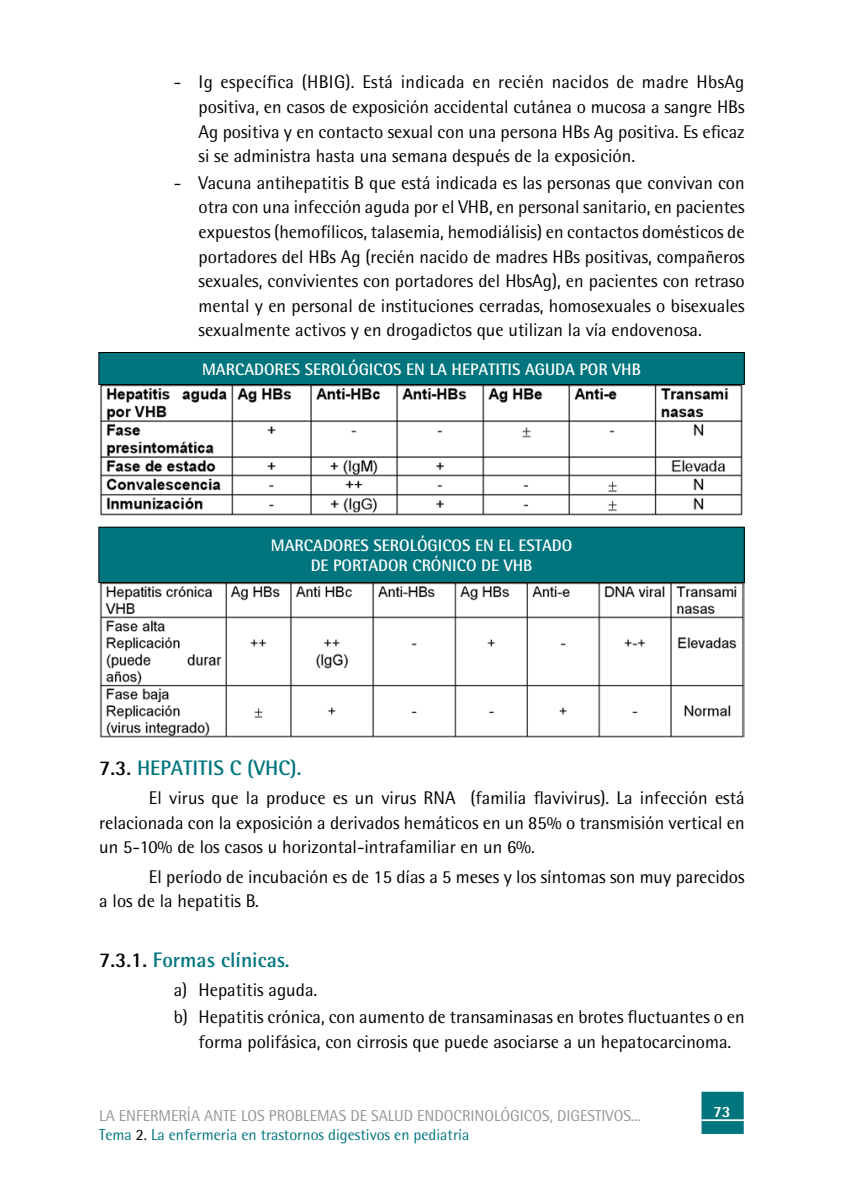
<style>
.page{position:relative;width:844px;height:1191px;background:#fff}
.page>*{position:absolute;margin:0;border:0;box-sizing:border-box;transform-origin:0 0}
.t1{font:700 21px "Rotis Semi Sans";color:#00757d}
.t2{font:18.38px/24.5px "Rotis Semi Sans";color:#000;text-align:justify}
.t3{font:700 16.62px/19.9px "Rotis Semi Sans";color:#fff;text-align:center}
.t4{font:15.75px/18.9px "Rotis Semi Sans";color:#939598}
.t5{font:800 15.75px "Rotis Semi Sans";color:#fff}
.s1{color:#000}
.s2{color:#00757d}
</style>
<div class="page">
<div style="left:701px;top:1091px;width:42px;height:43px;background:#00757d;border:2px solid #00757d"></div>
<hr style="left:701px;top:1119px;width:43px;height:2px;background:#fff">
<img style="left:99px;top:385px;width:644px;height:131px">
<div style="left:99px;top:352px;width:645px;height:32px;background:#00757d"></div>
<div style="left:98px;top:352px;width:646px;height:33px;border:1px solid #000"></div>
<img style="left:99px;top:583px;width:645px;height:155px">
<div style="left:99px;top:527px;width:645px;height:55px;background:#00757d"></div>
<div style="left:98px;top:527px;width:646px;height:56px;border:1px solid #000"></div>
<p class="t2" style="left:198px;top:70px;width:547px;text-indent:-25px">- Ig específica (HBIG). Está indicada en recién nacidos de madre HbsAg positiva, en casos de exposición accidental cutánea o mucosa a sangre HBs Ag positiva y en contacto sexual con una persona HBs Ag positiva. Es eficaz si se administra hasta una semana después de la exposición.</p>
<p class="t2" style="left:198px;top:170px;width:547px;text-indent:-25px">- Vacuna antihepatitis B que está indicada es las personas que convivan con otra con una infección aguda por el VHB, en personal sanitario, en pacientes expuestos (hemofílicos, talasemia, hemodiálisis) en contactos domésticos de portadores del HBs Ag (recién nacido de madres HBs positivas, compañeros sexuales, convivientes con portadores del HbsAg), en pacientes con retraso mental y en personal de instituciones cerradas, homosexuales o bisexuales sexualmente activos y en drogadictos que utilizan la vía endovenosa.</p>
<p class="t3" style="left:202px;top:359px;width:440px">MARCADORES SEROLÓGICOS EN LA HEPATITIS AGUDA POR VHB</p>
<p class="t3" style="left:271px;top:535px;width:303px">MARCADORES SEROLÓGICOS EN EL ESTADO<br>DE PORTADOR CRÓNICO DE VHB</p>
<p class="t1" style="left:99px;top:755px;width:81px"><span class="s1">7.3.</span> Hepatitis</p>
<p class="t1" style="left:230px;top:755px;width:73px">C (VHC).</p>
<p class="t2" style="left:99px;top:785px;width:646px;text-indent:50px">El virus que la produce es un virus RNA (familia flavivirus). La infección está relacionada con la exposición a derivados hemáticos en un 85% o transmisión vertical en un 5-10% de los casos u horizontal-intrafamiliar en un 6%.</p>
<p class="t2" style="left:99px;top:864px;width:646px;text-indent:50px">El período de incubación es de 15 días a 5 meses y los síntomas son muy parecidos a los de la hepatitis B.</p>
<p class="t1" style="left:99px;top:947px;width:192px"><span class="s1">7.3.1.</span> Formas clínicas.</p>
<p class="t2" style="left:174px;top:976px;width:572px;line-height:26.9px">a) Hepatitis aguda.<br>b) Hepatitis crónica, con aumento de transaminasas en brotes fluctuantes o en</p>
<p class="t2" style="left:198px;top:1029px;width:534px">forma polifásica, con cirrosis que puede asociarse a un hepatocarcinoma.</p>
<p class="t4" style="left:99px;top:1106px;width:542px">LA ENFERMERÍA ANTE LOS PROBLEMAS DE SALUD ENDOCRINOLÓGICOS, DIGESTIVOS...<br><span class="s2">Tema</span> <span class="s1">2.</span> <span class="s2">La enfermería en trastornos digestivos en pediatría</span></p>
<p class="t5" style="left:713px;top:1101px;width:19px">73</p>
</div>
